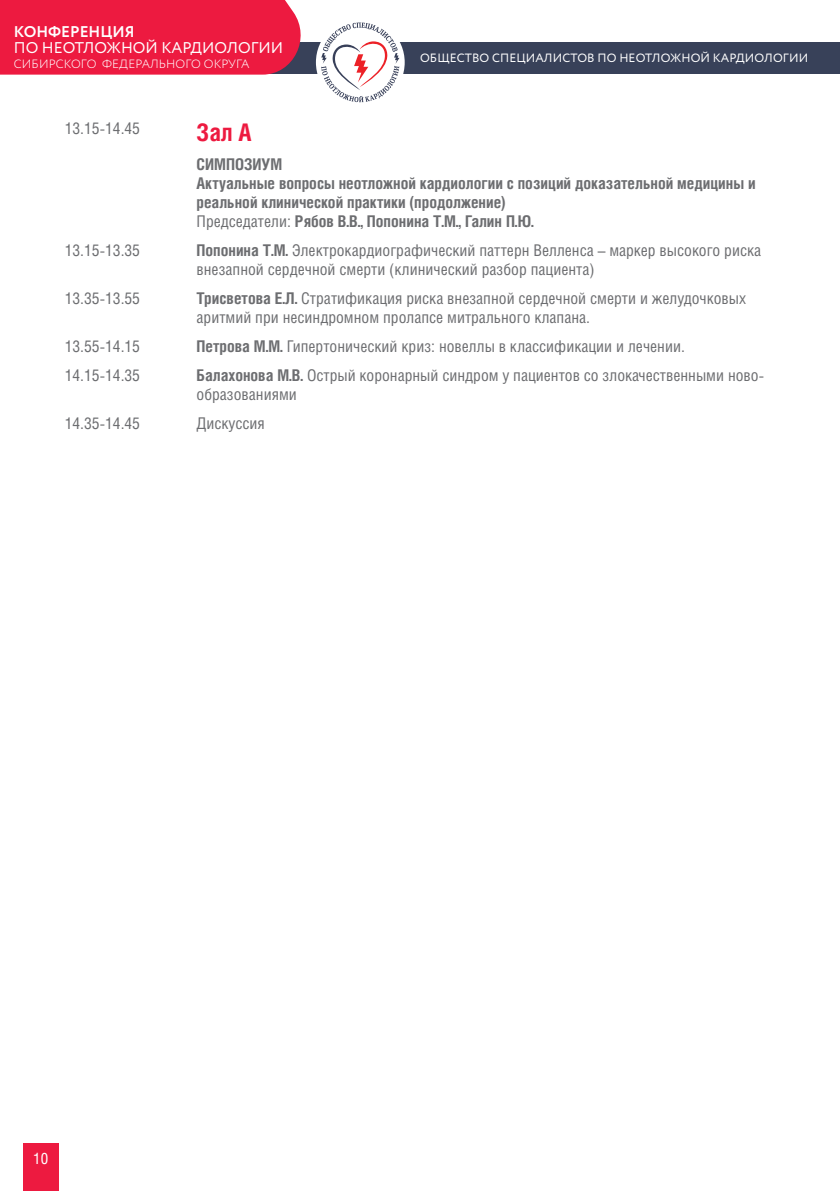
<style>
.page{position:relative;width:840px;height:1191px;background:#fff}
.page>*{position:absolute;margin:0;border:0;box-sizing:border-box;transform-origin:0 0}
.t1{font:700 24.2px "Helios Cond C";color:#ed1a40}
.основной{font:16.2px/18.8px "Helios Cond C";color:#6c6d70}
.основной-2{font:700 16.2px/18.8px "Helios Cond C";color:#6c6d70}
.t2{font:15.6px "Circe";color:#fff}
.t3{font:700 15.6px "Circe";color:#fff}
.t4{font:15.6px "Helios Cond C";color:#fff}
.t5{font:12px "Circe";letter-spacing:.01em;color:#fff}
.t6{font:300 12px "Circe";letter-spacing:.01em;color:#fff}
.s1{font-weight:400}
.s2{font-weight:700}
</style>
<div class="page">
<div style="left:23px;top:1143px;width:36px;height:48px;background:#ed1a40"></div>
<div style="left:116px;top:42px;width:723px;height:31px;background:#384159"></div>
<div style="left:0;top:0;width:311px;height:75px;background:#ed1a40"></div>
<div style="left:316px;top:18px;width:88px;height:89px;background:#fff;border-radius:50%"></div>
<svg style="left:321px;top:23px;width:78px;height:79px"></svg>
<p class="t3" style="left:14px;top:21px;width:122px">КОНФЕРЕНЦИЯ</p>
<p class="t2" style="left:14px;top:37px;width:271px">ПО НЕОТЛОЖНОЙ КАРДИОЛОГИИ</p>
<p class="t6" style="left:14px;top:56px;width:237px">СИБИРСКОГО ФЕДЕРАЛЬНОГО ОКРУГА</p>
<p class="t5" style="left:420px;top:50px;width:389px">ОБЩЕСТВО СПЕЦИАЛИСТОВ ПО НЕОТЛОЖНОЙ КАРДИОЛОГИИ</p>
<p class="основной" style="left:65px;top:119px;width:77px">13.15-14.45</p>
<p class="t1" style="left:196px;top:118px;width:57px">Зал А</p>
<p class="основной-2" style="left:196px;top:155px;width:87px">СИМПОЗИУМ</p>
<p class="основной-2" style="left:196px;top:173px;width:560px">Актуальные вопросы неотложной кардиологии с позиций доказательной медицины и реальной клинической практики (продолжение)</p>
<p class="основной-2" style="left:196px;top:211px;width:338px"><span class="s1">Председатели:</span> Рябов В.В., Попонина Т.М., Галин П.Ю.</p>
<p class="основной" style="left:65px;top:240px;width:77px">13.15-13.35</p>
<p class="основной" style="left:196px;top:240px;width:566px"><span class="s2">Попонина Т.М.</span> Электрокардиографический паттерн Велленса – маркер высокого риска внезапной сердечной смерти (клинический разбор пациента)</p>
<p class="основной" style="left:65px;top:288px;width:77px">13.35-13.55</p>
<p class="основной" style="left:196px;top:288px;width:550px"><span class="s2">Трисветова Е.Л.</span> Стратификация риска внезапной сердечной смерти и желудочковых аритмий при несиндромном пролапсе митрального клапана.</p>
<p class="основной" style="left:65px;top:336px;width:77px">13.55-14.15</p>
<p class="основной" style="left:196px;top:336px;width:489px"><span class="s2">Петрова М.М.</span> Гипертонический криз: новеллы в классификации и лечении.</p>
<p class="основной" style="left:65px;top:365px;width:77px">14.15-14.35</p>
<p class="основной" style="left:196px;top:365px;width:568px"><span class="s2">Балахонова М.В.</span> Острый коронарный синдром у пациентов со злокачественными ново&shy;образованиями</p>
<p class="основной" style="left:65px;top:413px;width:77px">14.35-14.45</p>
<p class="основной" style="left:196px;top:413px;width:70px">Дискуссия</p>
<p class="t4" style="left:33px;top:1148px;width:16px">10</p>
</div>
